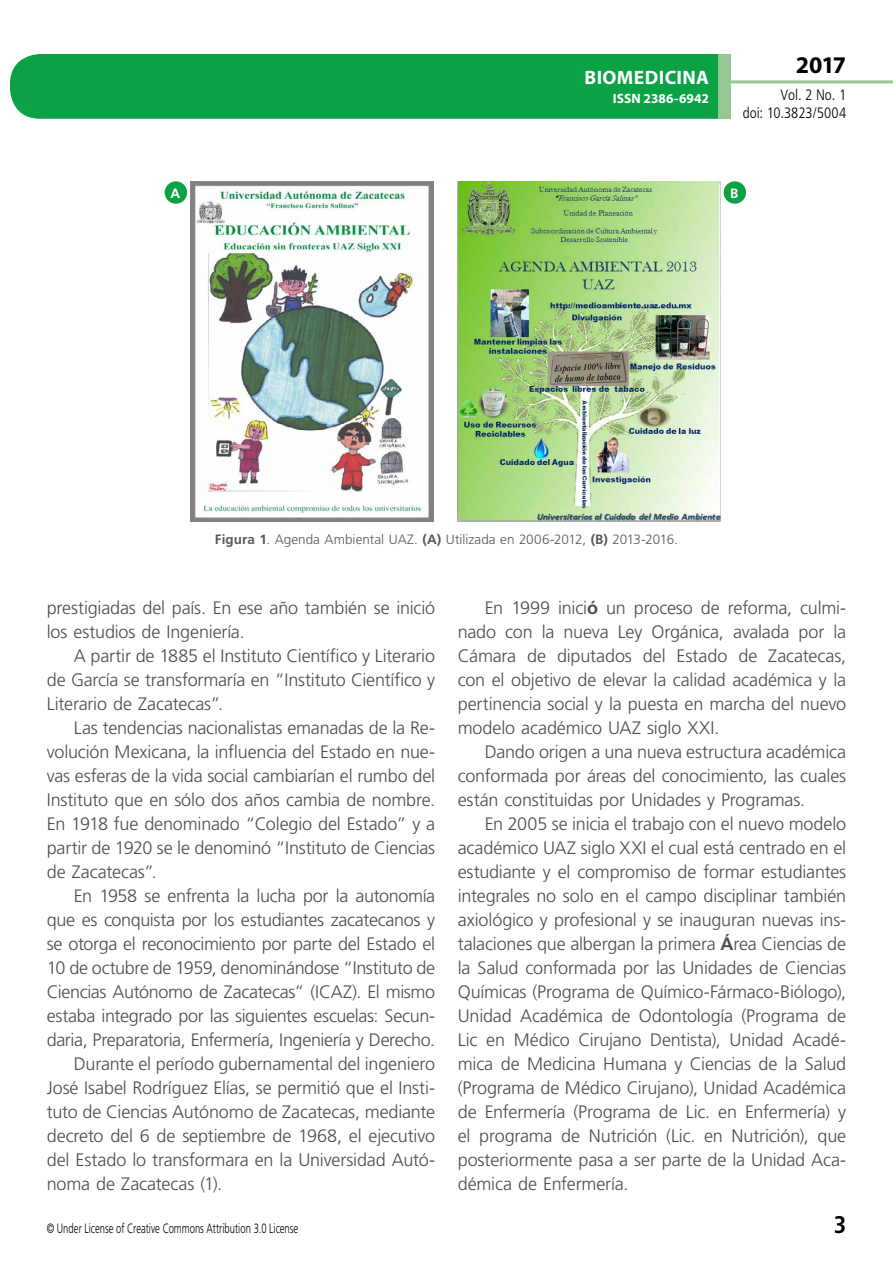
<style>
.page{position:relative;width:893px;height:1263px;background:#fff}
.page>*{position:absolute;margin:0;border:0;box-sizing:border-box;transform-origin:0 0}
.t1{font:700 24px "Myriad Pro";color:#000}
.t2{font:700 condensed 24px "Frutiger LT Std";color:#000}
.t3{font:700 19.5px "Myriad Pro";letter-spacing:.02em;color:#fff}
.t4{font:300 18px/24px "Frutiger LT Std";letter-spacing:-.01em;color:#4d4d4f;text-align:justify}
.t5{font:300 condensed 15px/18px "Frutiger LT Std";color:#000;text-align:right}
.t6{font:300 13.5px "Frutiger LT Std";color:#58595b}
.t7{font:300 13.5px "Frutiger LT Std";letter-spacing:.005em;color:#000;scale:.7 1}
.t8{font:700 13.5px "Myriad Pro";color:#fff}
.t9{font:700 13.5px "Frutiger LT Std";color:#fff}
.s1{font-weight:700}
</style>
<div class="page">
<div style="left:10px;top:54px;width:775px;height:65px;background:#0aa245;border-radius:30px"></div>
<div style="left:732px;top:0;width:161px;height:157px;background:#fff"></div>
<hr style="left:730px;top:80px;width:163px;height:3px;background:#95c794">
<div style="left:718px;top:54px;width:13px;height:65px;background:#95c794"></div>
<img style="left:457px;top:181px;width:263px;height:340px">
<img style="left:190px;top:181px;width:243px;height:340px">
<div style="left:165px;top:181px;width:22px;height:23px;background:#0aa245;border-radius:50%"></div>
<div style="left:724px;top:181px;width:22px;height:23px;background:#0aa245;border-radius:50%"></div>
<p class="t3" style="left:584px;top:65px;width:126px">BIOMEDICINA</p>
<p class="t8" style="left:613px;top:90px;width:98px">ISSN 2386-6942</p>
<h1 class="t1" style="left:796px;top:49px;width:52px">2017</h1>
<p class="t5" style="left:743px;top:86px;width:105px">Vol. 2 No. 1<br>doi: 10.3823/5004</p>
<p class="t9" style="left:170px;top:185px;width:11px">A</p>
<p class="t9" style="left:730px;top:185px;width:10px">B</p>
<p class="t6" style="left:215px;top:532px;width:465px"><span class="s1">Figura 1</span>. Agenda Ambiental UAZ. <span class="s1">(A)</span> Utilizada en 2006-2012, <span class="s1">(B)</span> 2013-2016.</p>
<p class="t4" style="left:47px;top:596px;width:390px">prestigiadas del país. En ese año también se inició los estudios de Ingeniería.</p>
<p class="t4" style="left:47px;top:644px;width:390px;text-indent:27px">A partir de 1885 el Instituto Científico y Literario de García se transformaría en “Instituto Científico y Literario de Zacatecas”.</p>
<p class="t4" style="left:47px;top:716px;width:390px;text-indent:27px">Las tendencias nacionalistas emanadas de la Re&shy;volución Mexicana, la influencia del Estado en nue&shy;vas esferas de la vida social cambiarían el rumbo del Instituto que en sólo dos años cambia de nombre.<br>En 1918 fue denominado “Colegio del Estado” y a partir de 1920 se le denominó “Instituto de Ciencias de Zacatecas”.</p>
<p class="t4" style="left:74px;top:884px;width:363px">En 1958 se enfrenta la lucha por la autonomía</p>
<p class="t4" style="left:47px;top:908px;width:390px">que es conquista por los estudiantes zacatecanos y</p>
<p class="t4" style="left:47px;top:932px;width:390px">se otorga el reconocimiento por parte del Estado el</p>
<p class="t4" style="left:47px;top:956px;width:390px">10 de octubre de 1959, denominándose “Instituto de</p>
<p class="t4" style="left:47px;top:980px;width:390px">Ciencias Autónomo de Zacatecas” (ICAZ). El mismo</p>
<p class="t4" style="left:47px;top:1004px;width:390px">estaba integrado por las siguientes escuelas: Secun-</p>
<p class="t4" style="left:47px;top:1028px;width:390px">daria, Preparatoria, Enfermería, Ingeniería y Derecho.</p>
<p class="t4" style="left:74px;top:1052px;width:363px">Durante el período gubernamental del ingeniero</p>
<p class="t4" style="left:47px;top:1076px;width:390px">José Isabel Rodríguez Elías, se permitió que el Insti-</p>
<p class="t4" style="left:47px;top:1100px;width:390px">tuto de Ciencias Autónomo de Zacatecas, mediante</p>
<p class="t4" style="left:47px;top:1124px;width:390px">decreto del 6 de septiembre de 1968, el ejecutivo</p>
<p class="t4" style="left:47px;top:1148px;width:390px">del Estado lo transformara en la Universidad Autó-</p>
<p class="t4" style="left:47px;top:1172px;width:177px">noma de Zacatecas (1).</p>
<p class="t7" style="left:47px;top:1221px;width:361px">© Under License of Creative Commons Attribution 3.0 License</p>
<p class="t4" style="left:458px;top:596px;width:390px;text-indent:27px">En 1999 inici<span class="s1">ó</span> un proceso de reforma, culmi&shy;nado con la nueva Ley Orgánica, avalada por la Cámara de diputados del Estado de Zacatecas, con el objetivo de elevar la calidad académica y la pertinencia social y la puesta en marcha del nuevo modelo académico UAZ siglo XXI.</p>
<p class="t4" style="left:458px;top:740px;width:390px;text-indent:27px">Dando origen a una nueva estructura académica conformada por áreas del conocimiento, las cuales están constituidas por Unidades y Programas.</p>
<p class="t4" style="left:458px;top:812px;width:390px;text-indent:27px">En 2005 se inicia el trabajo con el nuevo modelo académico UAZ siglo XXI el cual está centrado en el estudiante y el compromiso de formar estudiantes integrales no solo en el campo disciplinar también axiológico y profesional y se inauguran nuevas ins&shy;talaciones que albergan la primera <span class="s1">Á</span>rea Ciencias de la Salud conformada por las Unidades de Ciencias Químicas (Programa de Químico-Fármaco-Biólogo), Unidad Académica de Odontología (Programa de Lic en Médico Cirujano Dentista), Unidad Acadé&shy;mica de Medicina Humana y Ciencias de la Salud (Programa de Médico Cirujano), Unidad Académica de Enfermería (Programa de Lic. en Enfermería) y el programa de Nutrición (Lic. en Nutrición), que posteriormente pasa a ser parte de la Unidad Aca&shy;démica de Enfermería.</p>
<h1 class="t2" style="left:834px;top:1210px;width:14px">3</h1>
</div>
